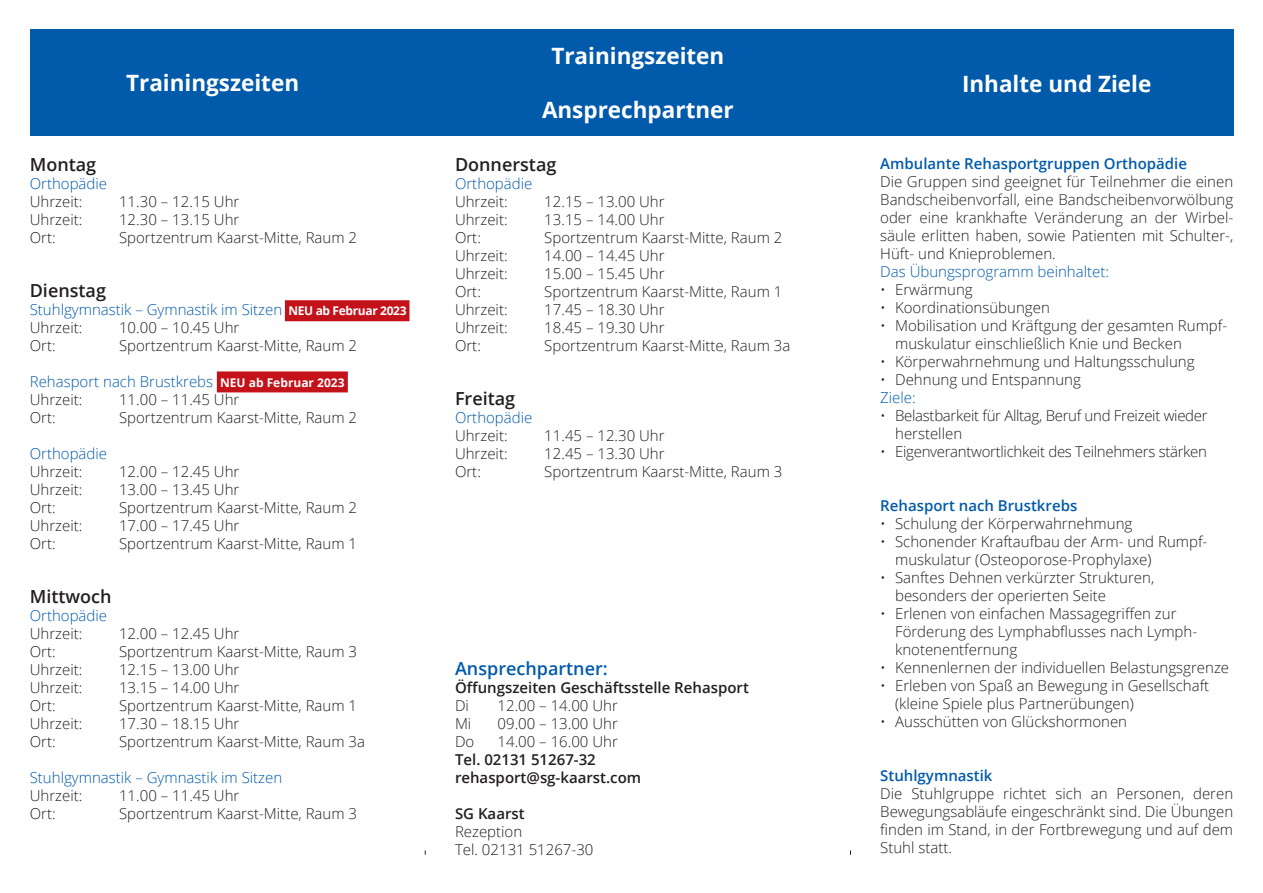
<style>
.page{position:relative;width:1263px;height:893px;background:#fff}
.page>*{position:absolute;margin:0;border:0;box-sizing:border-box;transform-origin:0 0}
.t1{font:700 22.5px "Open Sans";color:#fff}
.t2{font:600 18px "Open Sans";color:#231f20}
.t3{font:600 18px "Open Sans";color:#015aaa}
.t4{font:300 15px/18px "Open Sans";color:#231f20}
.t5{font:300 15px/18px "Open Sans";color:#015aaa}
.t6{font:300 15px/18px "Open Sans";letter-spacing:-.02em;color:#231f20}
.t7{font:600 15px/18px "Open Sans";color:#231f20}
.t8{font:600 15px "Open Sans";color:#015aaa}
.s1{font-weight:700;font-size:12px;color:#fff}
.s2{color:#231f20}
.s3{font-weight:300}
</style>
<div class="page">
<div style="left:285px;top:300px;width:124px;height:21px;background:#c4121a"></div>
<div style="left:217px;top:371px;width:131px;height:21px;background:#c4121a"></div>
<div style="left:30px;top:30px;width:1203px;height:106px;background:#015aaa"></div>
<p class="t1" style="left:126px;top:67px;width:175px">Trainingszeiten</p>
<p class="t2" style="left:30px;top:152px;width:68px">Montag</p>
<p class="t5" style="left:30px;top:174px;width:79px">Orthopädie</p>
<p class="t4" style="left:30px;top:192px;width:54px">Uhrzeit:</p>
<p class="t4" style="left:119px;top:192px;width:122px">11.30 – 12.15 Uhr</p>
<p class="t4" style="left:30px;top:210px;width:54px">Uhrzeit:</p>
<p class="t4" style="left:119px;top:210px;width:122px">12.30 – 13.15 Uhr</p>
<p class="t4" style="left:30px;top:228px;width:27px">Ort:</p>
<p class="t4" style="left:119px;top:228px;width:240px">Sportzentrum Kaarst-Mitte, Raum 2</p>
<p class="t2" style="left:30px;top:278px;width:78px">Dienstag</p>
<p class="t5" style="left:30px;top:300px;width:378px">Stuhlgymnastik – Gymnastik im Sitzen <span class="s1">NEU ab Februar 2023</span></p>
<p class="t4" style="left:30px;top:318px;width:54px">Uhrzeit:</p>
<p class="t4" style="left:119px;top:318px;width:122px">10.00 – 10.45 Uhr</p>
<p class="t4" style="left:30px;top:336px;width:27px">Ort:</p>
<p class="t4" style="left:119px;top:336px;width:240px">Sportzentrum Kaarst-Mitte, Raum 2</p>
<p class="t5" style="left:30px;top:372px;width:316px">Rehasport nach Brustkrebs <span class="s1">NEU ab Februar 2023<br></span><span class="s2">Uhrzeit:</span></p>
<p class="t4" style="left:119px;top:390px;width:122px">11.00 – 11.45 Uhr</p>
<p class="t4" style="left:30px;top:408px;width:27px">Ort:</p>
<p class="t4" style="left:119px;top:408px;width:240px">Sportzentrum Kaarst-Mitte, Raum 2</p>
<p class="t5" style="left:30px;top:444px;width:79px">Orthopädie</p>
<p class="t4" style="left:30px;top:462px;width:54px">Uhrzeit:</p>
<p class="t4" style="left:119px;top:462px;width:122px">12.00 – 12.45 Uhr</p>
<p class="t4" style="left:30px;top:480px;width:54px">Uhrzeit:</p>
<p class="t4" style="left:119px;top:480px;width:122px">13.00 – 13.45 Uhr</p>
<p class="t4" style="left:30px;top:498px;width:27px">Ort:</p>
<p class="t4" style="left:119px;top:498px;width:240px">Sportzentrum Kaarst-Mitte, Raum 2</p>
<p class="t4" style="left:30px;top:516px;width:54px">Uhrzeit:</p>
<p class="t4" style="left:119px;top:516px;width:122px">17.00 – 17.45 Uhr</p>
<p class="t4" style="left:30px;top:534px;width:27px">Ort:</p>
<p class="t4" style="left:119px;top:534px;width:240px">Sportzentrum Kaarst-Mitte, Raum 1</p>
<p class="t2" style="left:30px;top:584px;width:83px">Mittwoch</p>
<p class="t5" style="left:30px;top:606px;width:79px">Orthopädie</p>
<p class="t4" style="left:30px;top:624px;width:54px">Uhrzeit:</p>
<p class="t4" style="left:119px;top:624px;width:122px">12.00 – 12.45 Uhr</p>
<p class="t4" style="left:30px;top:642px;width:27px">Ort:</p>
<p class="t4" style="left:119px;top:642px;width:240px">Sportzentrum Kaarst-Mitte, Raum 3</p>
<p class="t4" style="left:30px;top:660px;width:54px">Uhrzeit:</p>
<p class="t4" style="left:119px;top:660px;width:122px">12.15 – 13.00 Uhr</p>
<p class="t4" style="left:30px;top:678px;width:54px">Uhrzeit:</p>
<p class="t4" style="left:119px;top:678px;width:122px">13.15 – 14.00 Uhr</p>
<p class="t4" style="left:30px;top:696px;width:27px">Ort:</p>
<p class="t4" style="left:119px;top:696px;width:240px">Sportzentrum Kaarst-Mitte, Raum 1</p>
<p class="t4" style="left:30px;top:714px;width:54px">Uhrzeit:</p>
<p class="t4" style="left:119px;top:714px;width:122px">17.30 – 18.15 Uhr</p>
<p class="t4" style="left:30px;top:732px;width:27px">Ort:</p>
<p class="t4" style="left:119px;top:732px;width:248px">Sportzentrum Kaarst-Mitte, Raum 3a</p>
<p class="t5" style="left:30px;top:768px;width:254px">Stuhlgymnastik – Gymnastik im Sitzen</p>
<p class="t4" style="left:30px;top:786px;width:54px">Uhrzeit:</p>
<p class="t4" style="left:119px;top:786px;width:122px">11.00 – 11.45 Uhr</p>
<p class="t4" style="left:30px;top:804px;width:27px">Ort:</p>
<p class="t4" style="left:119px;top:804px;width:240px">Sportzentrum Kaarst-Mitte, Raum 3</p>
<p class="t1" style="left:551px;top:40px;width:175px">Trainingszeiten</p>
<p class="t1" style="left:542px;top:94px;width:193px">Ansprechpartner</p>
<p class="t2" style="left:455px;top:152px;width:103px">Donnerstag</p>
<p class="t5" style="left:455px;top:174px;width:79px">Orthopädie</p>
<p class="t4" style="left:455px;top:192px;width:54px">Uhrzeit:</p>
<p class="t4" style="left:544px;top:192px;width:122px">12.15 – 13.00 Uhr</p>
<p class="t4" style="left:455px;top:210px;width:54px">Uhrzeit:</p>
<p class="t4" style="left:544px;top:210px;width:122px">13.15 – 14.00 Uhr</p>
<p class="t4" style="left:455px;top:228px;width:27px">Ort:</p>
<p class="t4" style="left:544px;top:228px;width:240px">Sportzentrum Kaarst-Mitte, Raum 2</p>
<p class="t4" style="left:455px;top:246px;width:54px">Uhrzeit:</p>
<p class="t4" style="left:544px;top:246px;width:122px">14.00 – 14.45 Uhr</p>
<p class="t4" style="left:455px;top:264px;width:54px">Uhrzeit:</p>
<p class="t4" style="left:544px;top:264px;width:122px">15.00 – 15.45 Uhr</p>
<p class="t4" style="left:455px;top:282px;width:27px">Ort:</p>
<p class="t4" style="left:544px;top:282px;width:240px">Sportzentrum Kaarst-Mitte, Raum 1</p>
<p class="t4" style="left:455px;top:300px;width:54px">Uhrzeit:</p>
<p class="t4" style="left:544px;top:300px;width:122px">17.45 – 18.30 Uhr</p>
<p class="t4" style="left:455px;top:318px;width:54px">Uhrzeit:</p>
<p class="t4" style="left:544px;top:318px;width:122px">18.45 – 19.30 Uhr</p>
<p class="t4" style="left:455px;top:336px;width:27px">Ort:</p>
<p class="t4" style="left:544px;top:336px;width:248px">Sportzentrum Kaarst-Mitte, Raum 3a</p>
<p class="t2" style="left:455px;top:386px;width:62px">Freitag</p>
<p class="t5" style="left:455px;top:408px;width:79px">Orthopädie</p>
<p class="t4" style="left:455px;top:426px;width:54px">Uhrzeit:</p>
<p class="t4" style="left:544px;top:426px;width:122px">11.45 – 12.30 Uhr</p>
<p class="t4" style="left:455px;top:444px;width:54px">Uhrzeit:</p>
<p class="t4" style="left:544px;top:444px;width:122px">12.45 – 13.30 Uhr</p>
<p class="t4" style="left:455px;top:462px;width:27px">Ort:</p>
<p class="t4" style="left:544px;top:462px;width:240px">Sportzentrum Kaarst-Mitte, Raum 3</p>
<p class="t3" style="left:455px;top:656px;width:154px">Ansprechpartner:</p>
<p class="t7" style="left:455px;top:678px;width:295px">Öffungszeiten Geschäftsstelle Rehasport</p>
<p class="t4" style="left:455px;top:696px;width:15px">Di</p>
<p class="t4" style="left:497px;top:696px;width:122px">12.00 – 14.00 Uhr</p>
<p class="t4" style="left:455px;top:714px;width:18px">Mi</p>
<p class="t4" style="left:497px;top:714px;width:122px">09.00 – 13.00 Uhr</p>
<p class="t4" style="left:455px;top:732px;width:21px">Do</p>
<p class="t7" style="left:455px;top:732px;width:188px;text-indent:43px"><span class="s3">14.00 – 16.00 Uhr<br></span>Tel. 02131 51267-32 rehasport@sg-kaarst.com</p>
<p class="t7" style="left:455px;top:804px;width:71px">SG Kaarst</p>
<p class="t4" style="left:455px;top:822px;width:140px">Rezeption<br>Tel. 02131 51267-30</p>
<p class="t1" style="left:962px;top:68px;width:191px">Inhalte und Ziele</p>
<p class="t8" style="left:880px;top:153px;width:308px">Ambulante Rehasportgruppen Orthopädie</p>
<p class="t4" style="left:880px;top:172px;width:354px;text-align:justify">Die Gruppen sind geeignet für Teilnehmer die einen Bandscheibenvorfall, eine Bandscheibenvorwölbung oder eine krankhafte Veränderung an der Wirbel&shy;säule erlitten haben, sowie Patienten mit Schulter-, Hüft- und Knieproblemen.</p>
<p class="t5" style="left:880px;top:262px;width:230px">Das Übungsprogramm beinhaltet:</p>
<p class="t4" style="left:880px;top:280px;width:94px">• Erwärmung</p>
<p class="t4" style="left:880px;top:298px;width:171px">• Koordinationsübungen</p>
<p class="t4" style="left:895px;top:316px;width:333px;text-indent:-15px">• Mobilisation und Kräftgung der gesamten Rumpf&shy;muskulatur einschließlich Knie und Becken</p>
<p class="t4" style="left:880px;top:352px;width:316px">• Körperwahrnehmung und Haltungsschulung</p>
<p class="t4" style="left:880px;top:370px;width:202px">• Dehnung und Entspannung</p>
<p class="t5" style="left:880px;top:388px;width:37px">Ziele:</p>
<p class="t6" style="left:895px;top:406px;width:314px;text-indent:-15px">• Belastbarkeit für Alltag, Beruf und Freizeit wieder herstellen</p>
<p class="t6" style="left:880px;top:442px;width:328px">• Eigenverantwortlichkeit des Teilnehmers stärken</p>
<p class="t8" style="left:880px;top:495px;width:199px">Rehasport nach Brustkrebs</p>
<p class="t4" style="left:880px;top:514px;width:254px">• Schulung der Körperwahrnehmung</p>
<p class="t4" style="left:895px;top:532px;width:314px;text-indent:-15px">• Schonender Kraftaufbau der Arm- und Rumpf&shy;muskulatur (Osteoporose-Prophylaxe)</p>
<p class="t4" style="left:895px;top:568px;width:261px;text-indent:-15px">• Sanftes Dehnen verkürzter Strukturen, besonders der operierten Seite</p>
<p class="t4" style="left:895px;top:604px;width:304px;text-indent:-15px">• Erlenen von einfachen Massagegriffen zur<br>Förderung des Lymphabflusses nach Lymph&shy;knotenentfernung</p>
<p class="t4" style="left:880px;top:658px;width:350px">• Kennenlernen der individuellen Belastungsgrenze</p>
<p class="t4" style="left:895px;top:676px;width:316px;text-indent:-15px">• Erleben von Spaß an Bewegung in Gesellschaft (kleine Spiele plus Partnerübungen)</p>
<p class="t4" style="left:880px;top:712px;width:248px">• Ausschütten von Glückshormonen</p>
<p class="t8" style="left:880px;top:765px;width:114px">Stuhlgymnastik</p>
<p class="t4" style="left:880px;top:784px;width:354px;text-align:justify">Die Stuhlgruppe richtet sich an Personen, deren Bewegungsabläufe eingeschränkt sind. Die Übungen finden im Stand, in der Fortbrewegung und auf dem Stuhl statt.</p>
</div>
